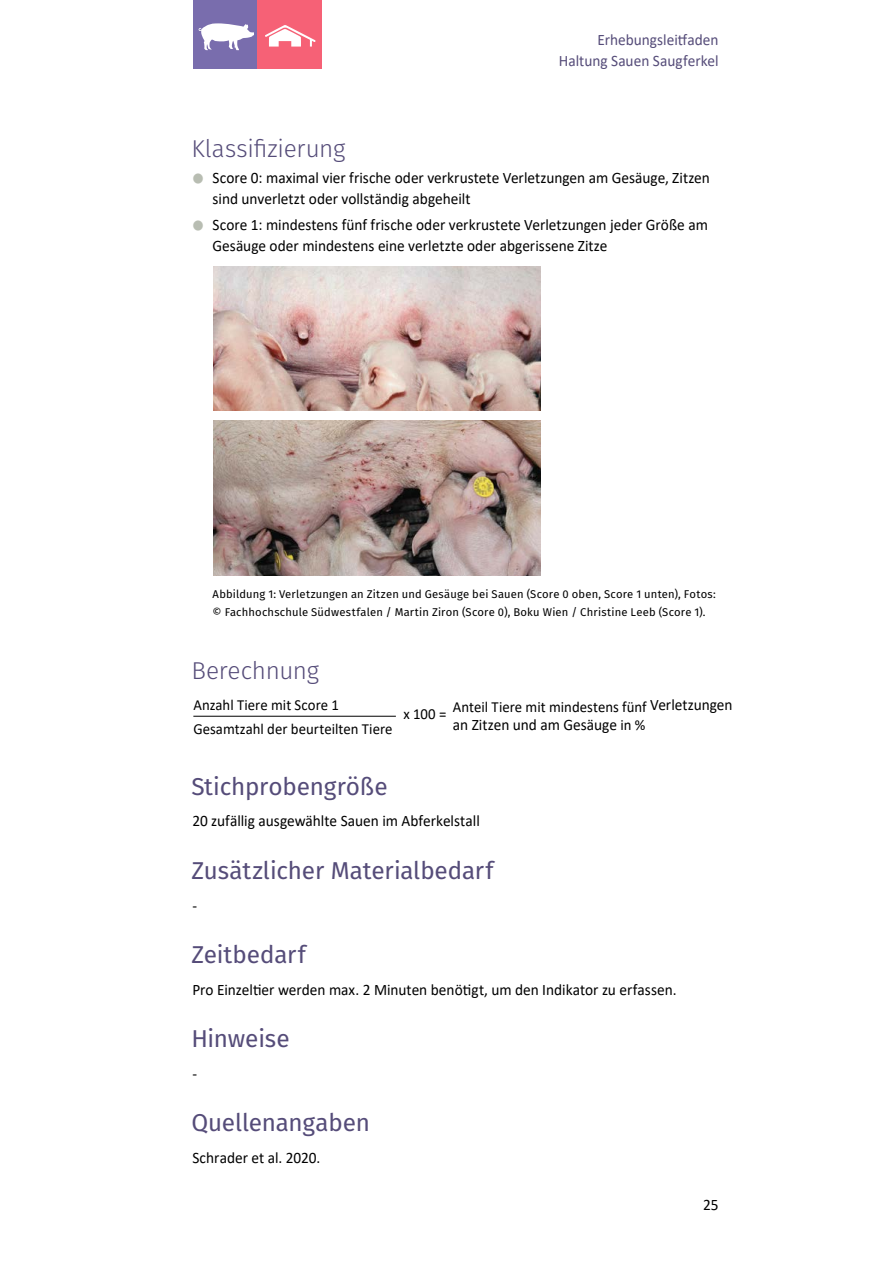
<style>
.page{position:relative;width:893px;height:1263px;background:#fff}
.page>*{position:absolute;margin:0;border:0;box-sizing:border-box;transform-origin:0 0}
.E05_Überschrift_Head{font:24.3px "Fira Sans";letter-spacing:-.005em;color:#554c79}
.E06_Überschrift_Head{font:300 24.3px "Fira Sans";letter-spacing:-.01em;color:#554c79}
.E01_Standard__Th_Sta{font:15.9px/21px "Calibri";color:#000;scale:.96 1}
.t1{font:15.9px/21px "Calibri";color:#554c79;text-align:right;scale:.96 1}
.P01a_Standard_ohne_A{font:15.9px "Calibri";color:#000;scale:.96 1}
.P01a_Standard_ohne_A-2{font:15.3px "Calibri";color:#000;scale:.96 1}
.E10aa_Bildlegende_br{font:11.25px/18px "Fira Sans";letter-spacing:.015em;color:#000}
.s1{font-size:23.1px;color:#b8bdb2}
.s2{font-size:15.9px}
.s3{font-size:15.3px}
</style>
<div class="page">
<svg style="left:193px;top:0;width:128px;height:68px;background:#c57ea1"></svg>
<img style="left:214px;top:267px;width:326px;height:144px">
<img style="left:214px;top:420px;width:326px;height:156px">
<hr style="left:193px;top:716px;width:203px;height:1px;background:#000">
<p class="t1" style="left:559px;top:29px;width:168px">Erhebungsleitfaden<br>Haltung Sauen Saugferkel</p>
<h5 class="E06_Überschrift_Head" style="left:191px;top:131px;width:156px">Klassifizierung</h5>
<p class="E01_Standard__Th_Sta" style="left:213px;top:167px;width:520px;text-indent:-21px"><span class="s1">●</span> Score 0: maximal vier frische oder verkrustete Verletzungen am Gesäuge, Zitzen sind unverletzt oder vollständig abgeheilt</p>
<p class="E01_Standard__Th_Sta" style="left:213px;top:214px;width:517px;text-indent:-21px"><span class="s1">●</span> Score 1: mindestens fünf frische oder verkrustete Verletzungen jeder Größe am<br>Gesäuge oder mindestens eine verletzte oder abgerissene Zitze</p>
<p class="E10aa_Bildlegende_br" style="left:213px;top:585px;width:505px">Abbildung 1: Verletzungen an Zitzen und Gesäuge bei Sauen (Score 0 oben, Score 1 unten), Fotos: © Fachhochschule Südwestfalen / Martin Ziron (Score 0), Boku Wien / Christine Leeb (Score 1).</p>
<h5 class="E06_Überschrift_Head" style="left:191px;top:654px;width:129px">Berechnung</h5>
<p class="P01a_Standard_ohne_A-2" style="left:453px;top:696px;width:293px">Anteil Tiere mit mindestens fünf <span class="s2">Verletzungen</span></p>
<p class="P01a_Standard_ohne_A-2" style="left:193px;top:694px;width:153px">Anzahl Tiere mit Score 1</p>
<p class="P01a_Standard_ohne_A-2" style="left:403px;top:703px;width:46px">x 100 =</p>
<p class="P01a_Standard_ohne_A-2" style="left:193px;top:718px;width:209px">Gesamtzahl der beurteilten Tiere</p>
<p class="P01a_Standard_ohne_A" style="left:453px;top:713px;width:202px">an Zitzen und am Gesäuge <span class="s3">in %</span></p>
<p class="E05_Überschrift_Head" style="left:191px;top:768px;width:198px">Stichprobengröße</p>
<p class="E01_Standard__Th_Sta" style="left:192px;top:810px;width:301px">20 zufällig ausgewählte Sauen im Abferkelstall</p>
<p class="E05_Überschrift_Head" style="left:191px;top:852px;width:304px">Zusätzlicher Materialbedarf</p>
<p class="E01_Standard__Th_Sta" style="left:192px;top:894px;width:6px">-</p>
<p class="E05_Überschrift_Head" style="left:191px;top:936px;width:116px">Zeitbedarf</p>
<p class="E01_Standard__Th_Sta" style="left:192px;top:978px;width:506px">Pro Einzeltier werden max. 2 Minuten benötigt, um den Indikator zu erfassen.</p>
<p class="E05_Überschrift_Head" style="left:191px;top:1020px;width:100px">Hinweise</p>
<p class="E01_Standard__Th_Sta" style="left:192px;top:1062px;width:6px">-</p>
<p class="E05_Überschrift_Head" style="left:191px;top:1104px;width:180px">Quellenangaben</p>
<p class="E01_Standard__Th_Sta" style="left:192px;top:1146px;width:135px">Schrader et al. 2020.</p>
<p class="E01_Standard__Th_Sta" style="left:703px;top:1193px;width:18px">25</p>
</div>
